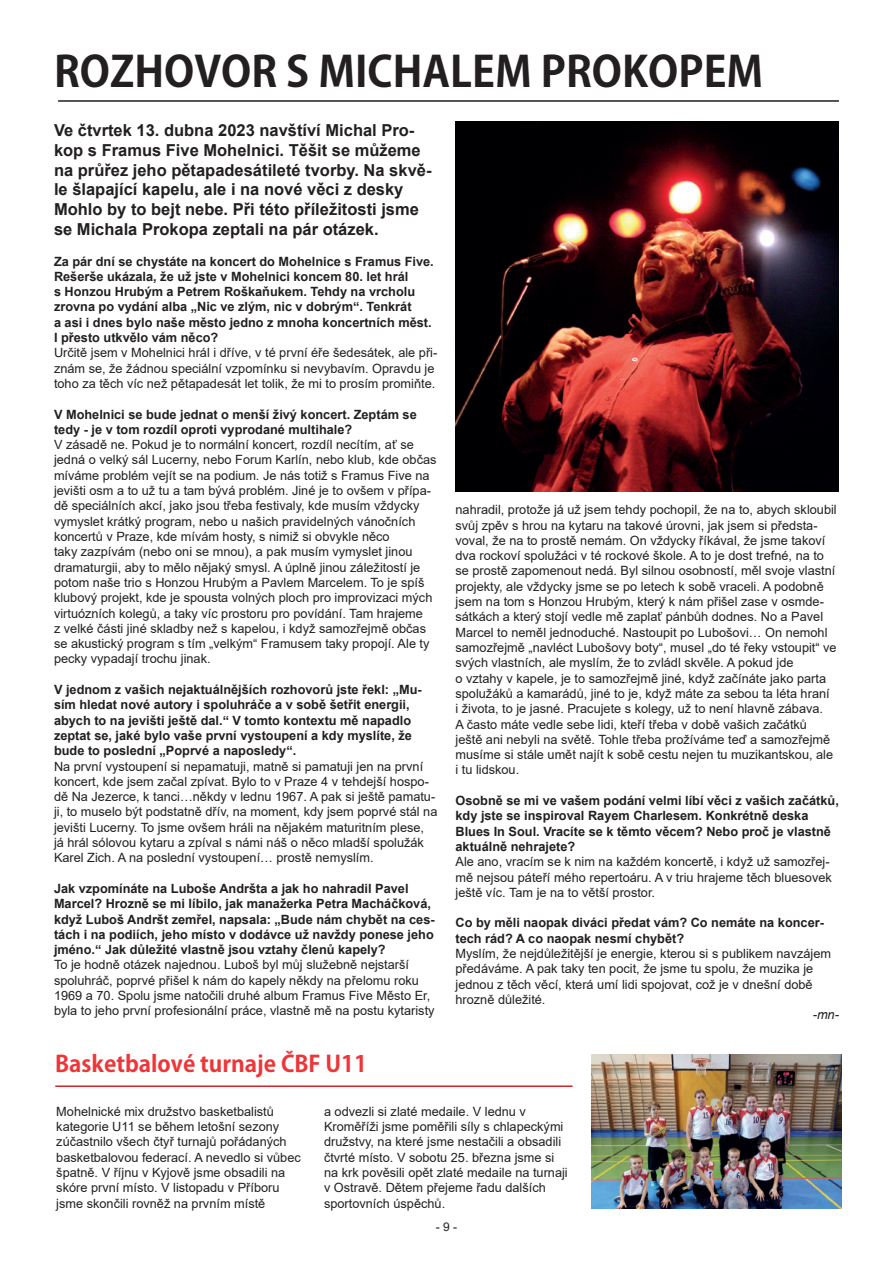
<style>
.page{position:relative;width:893px;height:1263px;background:#fff}
.page>*{position:absolute;margin:0;border:0;box-sizing:border-box;transform-origin:0 0}
.t1{font:700 42px "Koz Go Pr 6 N";color:#231f20}
.t2{font:700 22.5px "Koz Go Pr 6 N";color:#ee3639}
.t3{font:700 16.5px/19.8px "Arial";color:#231f20}
.t4{font:12.75px/15.3px "Arial";color:#231f20}
.t5{font:700 12.75px/15.3px "Arial";color:#231f20}
.t6{font:italic 12.75px "Arial";color:#231f20}
.t7{font:12px "Arial";color:#231f20}
</style>
<div class="page">
<hr style="left:55px;top:1085px;width:518px;height:2px;background:#d1232a">
<img style="left:592px;top:1054px;width:249px;height:155px">
<img style="left:455px;top:122px;width:384px;height:370px">
<hr style="left:58px;top:100px;width:781px;height:2px;background:#231f20">
<h1 class="t1" style="left:54px;top:48px;width:711px">ROZHOVOR S MICHALEM PROKOPEM</h1>
<p class="t3" style="left:54px;top:120px;width:379px">Ve čtvrtek 13. dubna 2023 navštíví Michal Pro&shy;kop s Framus Five Mohelnici. Těšit se můžeme na průřez jeho pětapadesátileté tvorby. Na skvě&shy;le šlapající kapelu, ale i na nové věci z desky Mohlo by to bejt nebe. Při této příležitosti jsme se Michala Prokopa zeptali na pár otázek.</p>
<p class="t5" style="left:54px;top:254px;width:381px">Za pár dní se chystáte na koncert do Mohelnice s Framus Five.<br>Rešerše ukázala, že už jste v Mohelnici koncem 80. let hrál<br>s Honzou Hrubým a Petrem Roškaňukem. Tehdy na vrcholu zrovna po vydání alba „Nic ve zlým, nic v dobrým“. Tenkrát<br>a asi i dnes bylo naše město jedno z mnoha koncertních měst.<br>I přesto utkvělo vám něco?</p>
<p class="t4" style="left:54px;top:345px;width:385px">Určitě jsem v Mohelnici hrál i dříve, v té první éře šedesátek, ale při&shy;znám se, že žádnou speciální vzpomínku si nevybavím. Opravdu je toho za těch víc než pětapadesát let tolik, že mi to prosím promiňte.</p>
<p class="t5" style="left:54px;top:407px;width:364px">V Mohelnici se bude jednat o menší živý koncert. Zeptám se tedy - je v tom rozdíl oproti vyprodané multihale?</p>
<p class="t4" style="left:54px;top:437px;width:384px">V zásadě ne. Pokud je to normální koncert, rozdíl necítím, ať se jedná o velký sál Lucerny, nebo Forum Karlín, nebo klub, kde občas míváme problém vejít se na podium. Je nás totiž s Framus Five na jevišti osm a to už tu a tam bývá problém. Jiné je to ovšem v přípa&shy;dě speciálních akcí, jako jsou třeba festivaly, kde musím vždycky vymyslet krátký program, nebo u našich pravidelných vánočních koncertů v Praze, kde mívám hosty, s nimiž si obvykle něco<br>taky zazpívám (nebo oni se mnou), a pak musím vymyslet jinou dramaturgii, aby to mělo nějaký smysl. A úplně jinou záležitostí je potom naše trio s Honzou Hrubým a Pavlem Marcelem. To je spíš klubový projekt, kde je spousta volných ploch pro improvizaci mých virtuózních kolegů, a taky víc prostoru pro povídání. Tam hrajeme<br>z velké části jiné skladby než s kapelou, i když samozřejmě občas se akustický program s tím „velkým“ Framusem taky propojí. Ale ty pecky vypadají trochu jinak.</p>
<p class="t5" style="left:54px;top:682px;width:369px">V jednom z vašich nejaktuálnějších rozhovorů jste řekl: „Mu&shy;sím hledat nové autory i spoluhráče a v sobě šetřit energii, abych to na jevišti ještě dal.“ V tomto kontextu mě napadlo zeptat se, jaké bylo vaše první vystoupení a kdy myslíte, že bude to poslední „Poprvé a naposledy“.</p>
<p class="t4" style="left:54px;top:758px;width:385px">Na první vystoupení si nepamatuji, matně si pamatuji jen na první koncert, kde jsem začal zpívat. Bylo to v Praze 4 v tehdejší hospo&shy;dě Na Jezerce, k tanci…někdy v lednu 1967. A pak si ještě pamatu&shy;ji, to muselo být podstatně dřív, na moment, kdy jsem poprvé stál na jevišti Lucerny. To jsme ovšem hráli na nějakém maturitním plese,<br>já hrál sólovou kytaru a zpíval s námi náš o něco mladší spolužák Karel Zich. A na poslední vystoupení… prostě nemyslím.</p>
<p class="t5" style="left:54px;top:881px;width:382px">Jak vzpomínáte na Luboše Andršta a jak ho nahradil Pavel Marcel? Hrozně se mi líbilo, jak manažerka Petra Macháčková, když Luboš Andršt zemřel, napsala: „Bude nám chybět na ces&shy;tách i na podiích, jeho místo v dodávce už navždy ponese jeho jméno.“ Jak důležité vlastně jsou vztahy členů kapely?</p>
<p class="t4" style="left:54px;top:957px;width:382px">To je hodně otázek najednou. Luboš byl můj služebně nejstarší spoluhráč, poprvé přišel k nám do kapely někdy na přelomu roku 1969 a 70. Spolu jsme natočili druhé album Framus Five Město Er, byla to jeho první profesionální práce, vlastně mě na postu kytaristy</p>
<p class="t4" style="left:455px;top:502px;width:383px">nahradil, protože já už jsem tehdy pochopil, že na to, abych skloubil svůj zpěv s hrou na kytaru na takové úrovni, jak jsem si předsta&shy;voval, že na to prostě nemám. On vždycky říkával, že jsme takoví dva rockoví spolužáci v té rockové škole. A to je dost trefné, na to se prostě zapomenout nedá. Byl silnou osobností, měl svoje vlastní projekty, ale vždycky jsme se po letech k sobě vraceli. A podobně jsem na tom s Honzou Hrubým, který k nám přišel zase v osmde&shy;sátkách a který stojí vedle mě zaplať pánbůh dodnes. No a Pavel Marcel to neměl jednoduché. Nastoupit po Lubošovi… On nemohl samozřejmě „navléct Lubošovy boty“, musel „do té řeky vstoupit“ ve svých vlastních, ale myslím, že to zvládl skvěle. A pokud jde<br>o vztahy v kapele, je to samozřejmě jiné, když začínáte jako parta spolužáků a kamarádů, jiné to je, když máte za sebou ta léta hraní<br>i života, to je jasné. Pracujete s kolegy, už to není hlavně zábava.<br>A často máte vedle sebe lidi, kteří třeba v době vašich začátků ještě ani nebyli na světě. Tohle třeba prožíváme teď a samozřejmě musíme si stále umět najít k sobě cestu nejen tu muzikantskou, ale i tu lidskou.</p>
<p class="t5" style="left:455px;top:793px;width:385px">Osobně se mi ve vašem podání velmi líbí věci z vašich začátků, kdy jste se inspiroval Rayem Charlesem. Konkrétně deska Blues In Soul. Vracíte se k těmto věcem? Nebo proč je vlastně aktuálně nehrajete?</p>
<p class="t4" style="left:455px;top:854px;width:378px">Ale ano, vracím se k nim na každém koncertě, i když už samozřej&shy;mě nejsou páteří mého repertoáru. A v triu hrajeme těch bluesovek ještě víc. Tam je na to větší prostor.</p>
<p class="t5" style="left:455px;top:915px;width:370px">Co by měli naopak diváci předat vám? Co nemáte na koncer&shy;tech rád? A co naopak nesmí chybět?</p>
<p class="t4" style="left:455px;top:946px;width:377px">Myslím, že nejdůležitější je energie, kterou si s publikem navzájem předáváme. A pak taky ten pocit, že jsme tu spolu, že muzika je jednou z těch věcí, která umí lidi spojovat, což je v dnešní době hrozně důležité.</p>
<p class="t6" style="left:813px;top:1006px;width:28px">-mn-</p>
<h2 class="t2" style="left:55px;top:1051px;width:313px">Basketbalové turnaje ČBF U11</h2>
<p class="t4" style="left:56px;top:1103px;width:246px">Mohelnické mix družstvo basketbalistů kategorie U11 se během letošní sezony zúčastnilo všech čtyř turnajů pořádaných basketbalovou federací. A nevedlo si vůbec špatně. V říjnu v Kyjově jsme obsadili na skóre první místo. V listopadu v Příboru jsme skončili rovněž na prvním místě</p>
<p class="t4" style="left:324px;top:1103px;width:245px">a odvezli si zlaté medaile. V lednu v Kroměříži jsme poměřili síly s chlapeckými družstvy, na které jsme nestačili a obsadili čtvrté místo. V sobotu 25. března jsme si na krk pověsili opět zlaté medaile na turnaji v Ostravě. Dětem přejeme řadu dalších sportovních úspěchů.</p>
<p class="t7" style="left:436px;top:1218px;width:23px">- 9 -</p>
</div>
